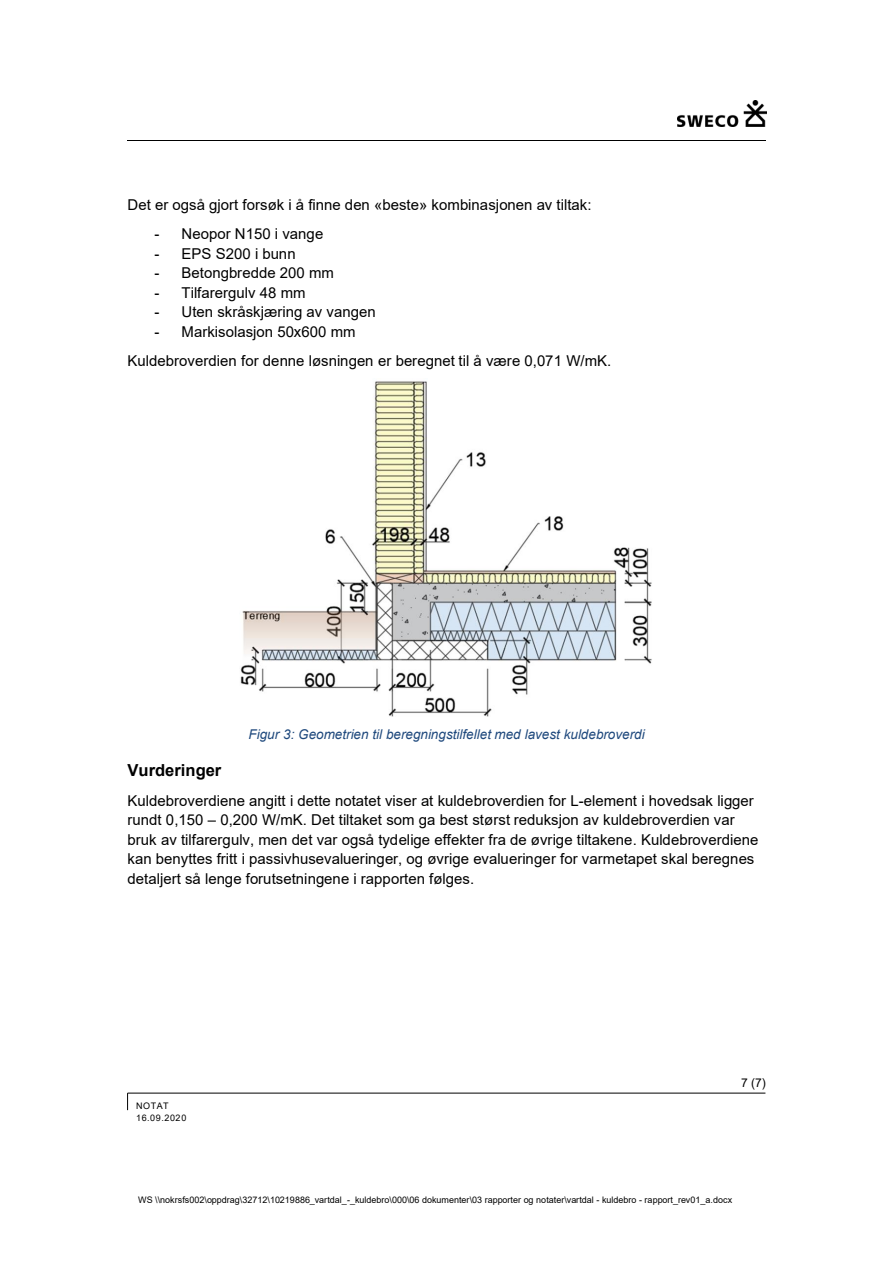
<style>
.page{position:relative;width:893px;height:1264px;background:#fff}
.page>*{position:absolute;margin:0;border:0;box-sizing:border-box;transform-origin:0 0}
.t1{font:700 16.5px "Arial";color:#000}
.t2{font:15px/19.5px "Arial";color:#000}
.t3{font:italic 13.5px "Arial";letter-spacing:.005em;color:#1f497d}
.t4{font:12px "Arial";color:#000}
.t5{font:9px "Arial";letter-spacing:.005em;color:#000}
.t6{font:9px/12px "Arial";letter-spacing:.065em;color:#000}
</style>
<div class="page">
<hr style="left:128px;top:140px;width:340px;height:1px;background:#000">
<hr style="left:468px;top:140px;width:298px;height:1px;background:#000">
<img style="left:678px;top:100px;width:88px;height:26px">
<svg style="left:127px;top:1092px;width:1px;height:17px"></svg>
<hr style="left:128px;top:1092px;width:637px;height:1px;background:#000">
<img style="left:240px;top:381px;width:412px;height:335px">
<p class="t2" style="left:128px;top:196px;width:465px">Det er også gjort forsøk i å finne den «beste» kombinasjonen av tiltak:</p>
<p class="t2" style="left:155px;top:225px;width:170px">- Neopor N150 i vange</p>
<p class="t2" style="left:155px;top:245px;width:143px">- EPS S200 i bunn</p>
<p class="t2" style="left:155px;top:264px;width:181px">- Betongbredde 200 mm</p>
<p class="t2" style="left:155px;top:284px;width:152px">- Tilfarergulv 48 mm</p>
<p class="t2" style="left:155px;top:303px;width:223px">- Uten skråskjæring av vangen</p>
<p class="t2" style="left:128px;top:318px;width:485px;line-height:29.1px;text-indent:27px">- Markisolasjon 50x600 mm<br>Kuldebroverdien for denne løsningen er beregnet til å være 0,071 W/mK.</p>
<p class="t3" style="left:248px;top:729px;width:398px">Figur 3: Geometrien til beregningstilfellet med lavest kuldebroverdi</p>
<p class="t1" style="left:128px;top:764px;width:95px">Vurderinger</p>
<p class="t2" style="left:128px;top:791px;width:632px">Kuldebroverdiene angitt i dette notatet viser at kuldebroverdien for L-element i hovedsak ligger rundt 0,150 – 0,200 W/mK. Det tiltaket som ga best størst reduksjon av kuldebroverdien var bruk av tilfarergulv, men det var også tydelige effekter fra de øvrige tiltakene. Kuldebroverdiene kan benyttes fritt i passivhusevalueringer, og øvrige evalueringer for varmetapet skal beregnes detaljert så lenge forutsetningene i rapporten følges.</p>
<p class="t6" style="left:136px;top:1100px;width:52px">NOTAT<br>16.09.2020</p>
<p class="t4" style="left:741px;top:1078px;width:26px">7 (7)</p>
<p class="t5" style="left:138px;top:1196px;width:595px">WS \\nokrsfs002\oppdrag\32712\10219886_vartdal_-_kuldebro\000\06 dokumenter\03 rapporter og notater\vartdal - kuldebro - rapport_rev01_a.docx</p>
</div>
